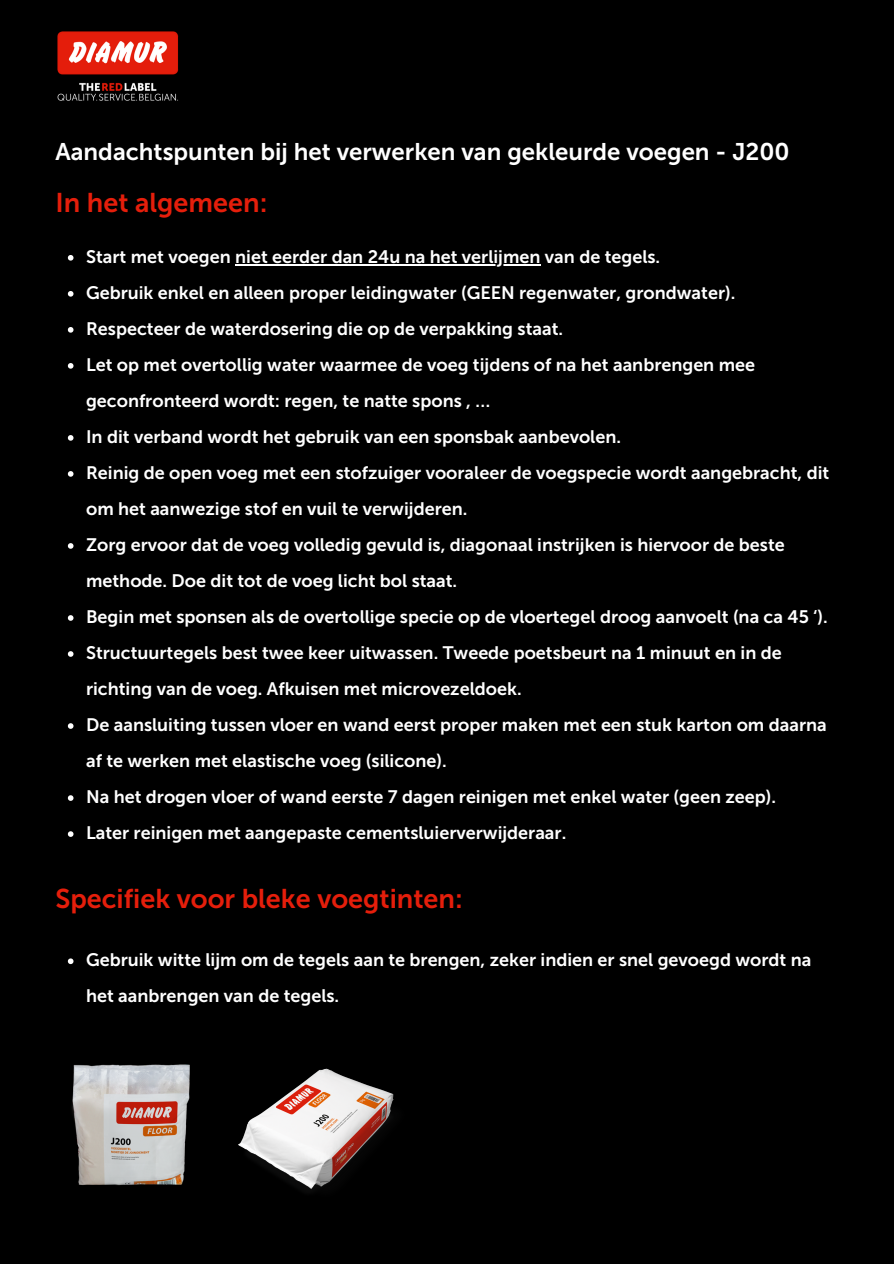
<style>
.page{position:relative;width:894px;height:1264px;background:#fff}
.page>*{position:absolute;margin:0;border:0;box-sizing:border-box;transform-origin:0 0}
.t1{font:27px "Museo Sans 700";color:#e51e0b}
.t2{font:24px "Museo Sans 700";color:#fff}
.t3{font:18px/36px "Museo Sans 700";color:#fff}
</style>
<div class="page">
<div style="left:0;top:0;width:893px;height:1263px;background:#000"></div>
<img style="left:57px;top:31px;width:122px;height:70px">
<svg style="left:68px;top:255px;width:5px;height:5px"></svg>
<hr style="left:235px;top:264px;width:305px;height:1px;background:#fff">
<svg style="left:68px;top:291px;width:5px;height:5px"></svg>
<svg style="left:68px;top:327px;width:5px;height:5px"></svg>
<svg style="left:68px;top:363px;width:5px;height:5px"></svg>
<svg style="left:68px;top:435px;width:5px;height:5px"></svg>
<svg style="left:68px;top:471px;width:5px;height:5px"></svg>
<svg style="left:68px;top:543px;width:5px;height:5px"></svg>
<svg style="left:68px;top:615px;width:5px;height:5px"></svg>
<svg style="left:68px;top:651px;width:5px;height:5px"></svg>
<svg style="left:68px;top:723px;width:5px;height:5px"></svg>
<svg style="left:68px;top:795px;width:5px;height:5px"></svg>
<svg style="left:68px;top:831px;width:5px;height:5px"></svg>
<svg style="left:68px;top:958px;width:5px;height:6px"></svg>
<img style="left:72px;top:1064px;width:118px;height:122px">
<img style="left:238px;top:1068px;width:156px;height:123px">
<p class="t2" style="left:55px;top:138px;width:735px">Aandachtspunten bij het verwerken van gekleurde voegen - J200</p>
<p class="t1" style="left:55px;top:187px;width:213px">In het algemeen:</p>
<p class="t3" style="left:86px;top:239px;width:575px">Start met voegen niet eerder dan 24u na het verlijmen van de tegels.</p>
<p class="t3" style="left:86px;top:275px;width:650px">Gebruik enkel en alleen proper leidingwater (GEEN regenwater, grondwater).</p>
<p class="t3" style="left:86px;top:311px;width:478px">Respecteer de waterdosering die op de verpakking staat.</p>
<p class="t3" style="left:86px;top:347px;width:670px">Let op met overtollig water waarmee de voeg tijdens of na het aanbrengen mee geconfronteerd wordt: regen, te natte spons , …</p>
<p class="t3" style="left:86px;top:419px;width:536px">In dit verband wordt het gebruik van een sponsbak aanbevolen.</p>
<p class="t3" style="left:86px;top:455px;width:744px">Reinig de open voeg met een stofzuiger vooraleer de voegspecie wordt aangebracht, dit om het aanwezige stof en vuil te verwijderen.</p>
<p class="t3" style="left:86px;top:527px;width:700px">Zorg ervoor dat de voeg volledig gevuld is, diagonaal instrijken is hiervoor de beste methode. Doe dit tot de voeg licht bol staat.</p>
<p class="t3" style="left:86px;top:599px;width:743px">Begin met sponsen als de overtollige specie op de vloertegel droog aanvoelt (na ca 45 ‘).</p>
<p class="t3" style="left:86px;top:635px;width:697px">Structuurtegels best twee keer uitwassen. Tweede poetsbeurt na 1 minuut en in de richting van de voeg. Afkuisen met microvezeldoek.</p>
<p class="t3" style="left:86px;top:707px;width:742px">De aansluiting tussen vloer en wand eerst proper maken met een stuk karton om daarna af te werken met elastische voeg (silicone).</p>
<p class="t3" style="left:86px;top:779px;width:691px">Na het drogen vloer of wand eerste 7 dagen reinigen met enkel water (geen zeep).</p>
<p class="t3" style="left:86px;top:815px;width:481px">Later reinigen met aangepaste cementsluierverwijderaar.</p>
<p class="t1" style="left:55px;top:882px;width:409px">Specifiek voor bleke voegtinten:</p>
<p class="t3" style="left:86px;top:942px;width:726px">Gebruik witte lijm om de tegels aan te brengen, zeker indien er snel gevoegd wordt na het aanbrengen van de tegels.</p>
</div>
